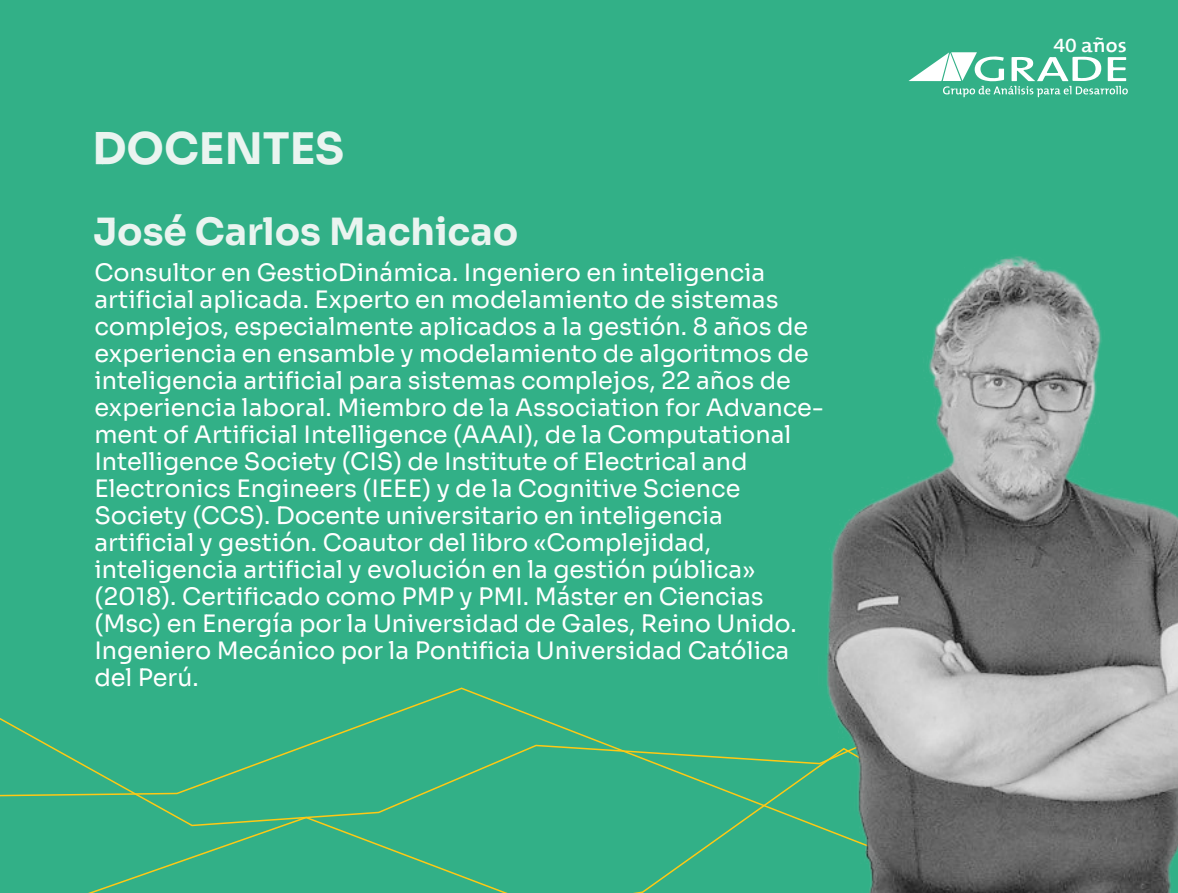
<style>
.page{position:relative;width:1178px;height:893px;background:#32b087}
.page>*{position:absolute;margin:0;border:0;box-sizing:border-box;transform-origin:0 0}
.t1{font:700 43.5px "Sora";color:#eaf4f0}
.t2{font:700 37.5px "Sora";color:#eaf4f0}
.t3{font:24px/27px "Sora";color:#fff}
.t4{font:600 20.25px "The Mix";color:#fff;scale:1.06 1}
</style>
<div class="page">
<svg style="left:0;top:687px;width:615px;height:60px"></svg>
<svg style="left:0;top:747px;width:754px;height:146px"></svg>
<img style="left:754px;top:256px;width:424px;height:637px">
<svg style="left:908px;top:52px;width:220px;height:45px"></svg>
<h1 class="t1" style="left:92px;top:112px;width:253px">DOCENTES</h1>
<h2 class="t2" style="left:93px;top:200px;width:427px">José Carlos Machicao</h2>
<p class="t3" style="left:94px;top:257px;width:731px">Consultor en GestioDinámica. Ingeniero en inteligencia artificial aplicada. Experto en modelamiento de sistemas complejos, especialmente aplicados a la gestión. 8 años de experiencia en ensamble y modelamiento de algoritmos de inteligencia artificial para sistemas complejos, 22 años de experiencia laboral. Miembro de la Association for Advance&shy;ment of Artificial Intelligence (AAAI), de la Computational Intelligence Society (CIS) de Institute of Electrical and Electronics Engineers (IEEE) y de la Cognitive Science Society (CCS). Docente universitario en inteligencia artificial y gestión. Coautor del libro «Complejidad, inteligencia artificial y evolución en la gestión pública» (2018). Certificado como PMP y PMI. Máster en Ciencias (Msc) en Energía por la Universidad de Gales, Reino Unido.<br>Ingeniero Mecánico por la Pontificia Universidad Católica del Perú.</p>
<p class="t4" style="left:1081px;top:28px;width:44px">años</p>
</div>
